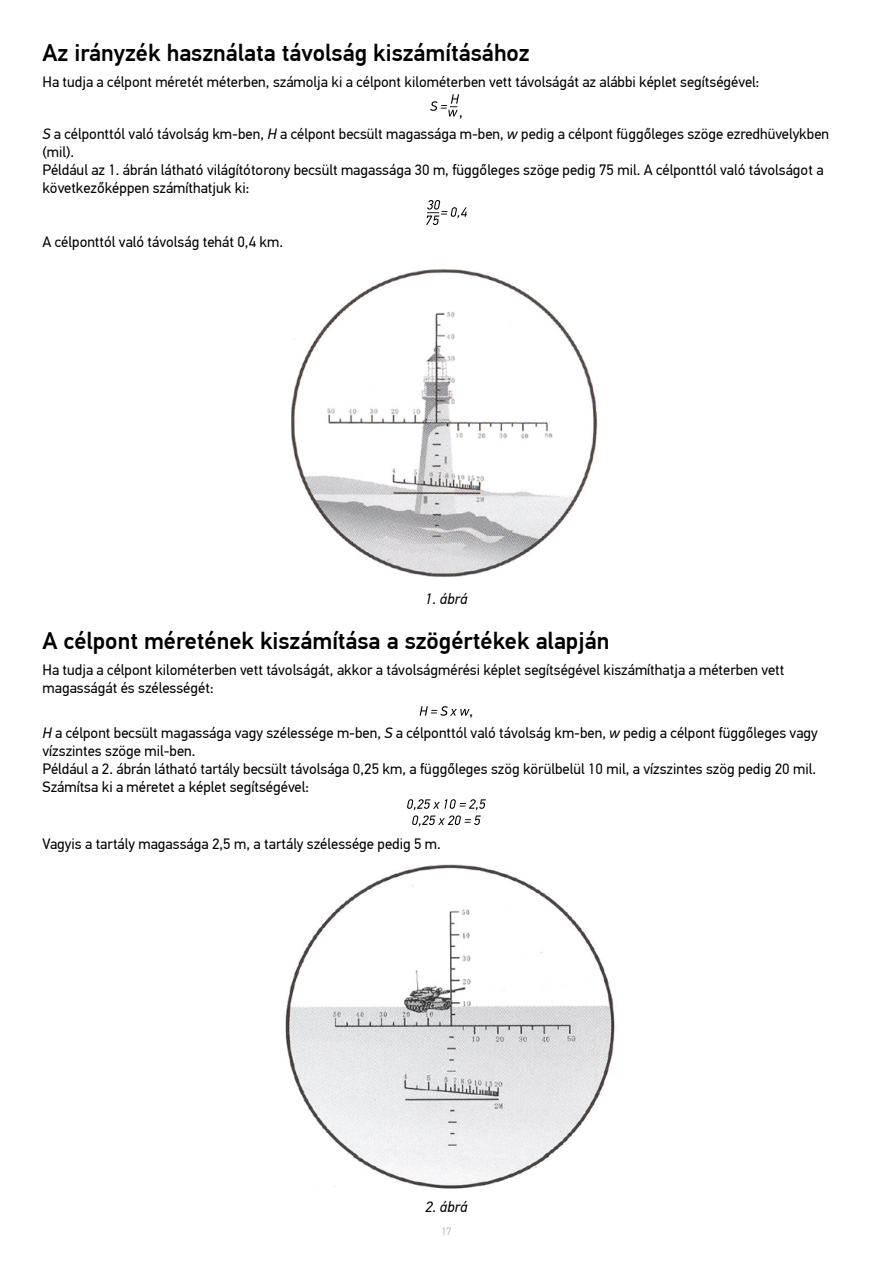
<style>
.page{position:relative;width:893px;height:1263px;background:#fff}
.page>*{position:absolute;margin:0;border:0;box-sizing:border-box;transform-origin:0 0}
.t1{font:500 24px "PF Din Text Pro";color:#000}
.t2{font:15px/18px "PF Din Text Pro";color:#000}
.t3{font:italic 15px "PF Din Text Pro";color:#000}
.t4{font:300 10.5px "PF Din Text Pro";color:#a7a9ac}
.s1{font-style:italic}
</style>
<div class="page">
<svg style="left:430px;top:94px;width:29px;height:22px"></svg>
<svg style="left:426px;top:200px;width:41px;height:25px"></svg>
<img style="left:291px;top:269px;width:307px;height:308px">
<svg style="left:420px;top:706px;width:50px;height:10px"></svg>
<svg style="left:407px;top:799px;width:79px;height:27px"></svg>
<img style="left:285px;top:864px;width:330px;height:325px">
<h1 class="t1" style="left:43px;top:38px;width:489px">Az irányzék használata távolság kiszámításához</h1>
<p class="t2" style="left:459px;top:67px;width:302px;line-height:29.4px;text-indent:-417px">Ha tudja a célpont méretét méterben, számolja ki a célpont kilométerben vett távolságát az alábbi képlet segítségével: ,</p>
<p class="t2" style="left:43px;top:125px;width:788px"><span class="s1">S</span> a célponttól való távolság km-ben, <span class="s1">H</span> a célpont becsült magassága m-ben, <span class="s1">w</span> pedig a célpont függőleges szöge ezredhüvelykben (mil).<br>Például az 1. ábrán látható világítótorony becsült magassága 30 m, függőleges szöge pedig 75 mil. A célponttól való távolságot a következőképpen számíthatjuk ki:</p>
<p class="t2" style="left:43px;top:233px;width:242px">A célponttól való távolság tehát 0,4 km.</p>
<p class="t3" style="left:425px;top:590px;width:44px">1. ábrá</p>
<h1 class="t1" style="left:43px;top:626px;width:568px">A célpont méretének kiszámítása a szögértékek alapján</h1>
<p class="t2" style="left:43px;top:661px;width:743px">Ha tudja a célpont kilométerben vett távolságát, akkor a távolságmérési képlet segítségével kiszámíthatja a méterben vett magasságát és szélességét:</p>
<p class="t2" style="left:43px;top:700px;width:777px;line-height:22.2px;text-indent:427px">,<br><span class="s1">H</span> a célpont becsült magassága vagy szélessége m-ben, <span class="s1">S</span> a célponttól való távolság km-ben, <span class="s1">w</span> pedig a célpont függőleges vagy</p>
<p class="t2" style="left:43px;top:742px;width:775px">vízszintes szöge mil-ben.<br>Például a 2. ábrán látható tartály becsült távolsága 0,25 km, a függőleges szög körülbelül 10 mil, a vízszintes szög pedig 20 mil.<br>Számítsa ki a méretet a képlet segítségével:</p>
<p class="t2" style="left:43px;top:835px;width:400px">Vagyis a tartály magassága 2,5 m, a tartály szélessége pedig 5 m.</p>
<p class="t3" style="left:425px;top:1198px;width:44px">2. ábrá</p>
<p class="t4" style="left:441px;top:1225px;width:12px">17</p>
</div>
